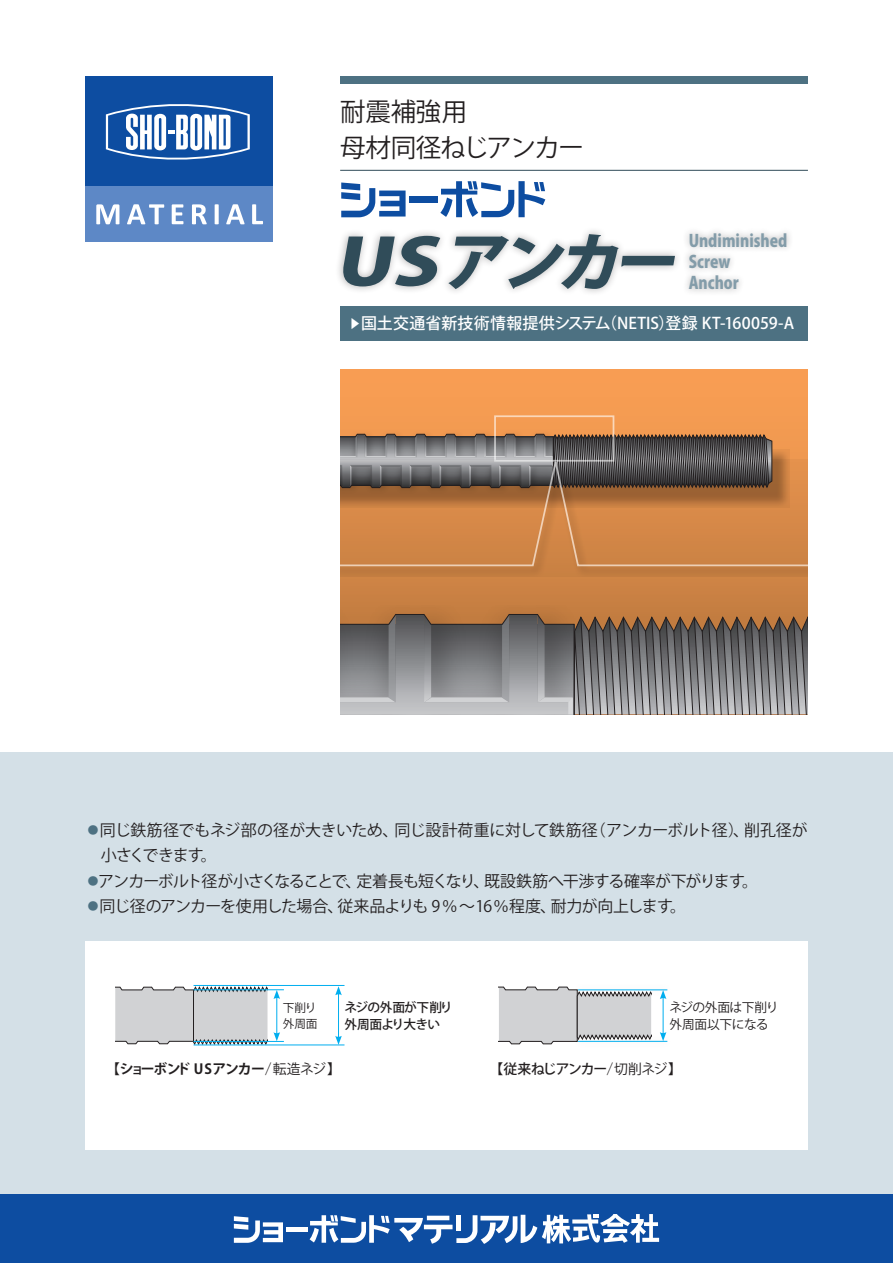
<style>
.page{position:relative;width:893px;height:1263px;background:#fff}
.page>*{position:absolute;margin:0;border:0;box-sizing:border-box;transform-origin:0 0}
.t1{font:italic 800 62.7px "Koz Go Pro";color:#304c59}
.t2{font:25.5px "Koz Go Pro";letter-spacing:-.055em;color:#231f20}
.t3{font:25.5px "Koz Go Pro";letter-spacing:-.015em;color:#231f20}
.t4{font:800 16.95px "Koz Go Pro";letter-spacing:.005em;color:#839ca9;scale:.88 1}
.t5{font:15.9px/25.5px "Koz Go Pro";letter-spacing:-.035em;color:#231f20}
.t6{font:15.9px "Koz Go Pro";letter-spacing:-.055em;color:#231f20}
.t7{font:500 15.9px "Koz Go Pro";letter-spacing:.005em;color:#fff}
.t8{font:700 13.8px "Koz Go Pro";letter-spacing:-.09em;color:#231f20}
.t9{font:500 13.8px "Koz Go Pro";letter-spacing:-.08em;color:#231f20}
.t10{font:12.75px/17px "Koz Go Pro";letter-spacing:-.03em;color:#231f20}
.t11{font:500 12.75px "Koz Go Pro";letter-spacing:-.05em;color:#231f20}
.t12{font:500 12.75px "Koz Go Pro";letter-spacing:-.07em;color:#231f20}
.t13{font:11.7px "Koz Go Pro";letter-spacing:-.02em;color:#231f20}
.s1{font-size:63.75px}
.s2{font-size:11.7px}
.s3{font-weight:300;color:#4d7182}
.s4{font-weight:500}
.s5{font-weight:400}
</style>
<div class="page">
<div style="left:0;top:753px;width:893px;height:510px;background:#d4e0e7"></div>
<div style="left:0;top:1195px;width:893px;height:68px;background:#0d4da1"></div>
<div style="left:340px;top:77px;width:468px;height:7px;background:#4d7182"></div>
<hr style="left:340px;top:170px;width:468px;height:1px;background:#304c59">
<div style="left:340px;top:306px;width:468px;height:34px;background:#4d7182"></div>
<div style="left:85px;top:77px;width:187px;height:165px;background:#0d4da1"></div>
<div style="left:85px;top:186px;width:187px;height:56px;background:#5d88c6"></div>
<svg style="left:106px;top:104px;width:144px;height:56px"></svg>
<svg style="left:96px;top:204px;width:23px;height:20px"></svg>
<svg style="left:127px;top:204px;width:37px;height:20px"></svg>
<svg style="left:172px;top:204px;width:11px;height:20px"></svg>
<svg style="left:192px;top:204px;width:15px;height:20px"></svg>
<svg style="left:215px;top:204px;width:4px;height:20px"></svg>
<svg style="left:226px;top:204px;width:19px;height:20px"></svg>
<svg style="left:252px;top:204px;width:11px;height:20px"></svg>
<div style="left:335px;top:226px;width:347px;height:70px;background:#231f20;opacity:.35"></div>
<svg style="left:234px;top:1216px;width:49px;height:27px"></svg>
<div style="left:286px;top:1227px;width:22px;height:5px;background:#fff"></div>
<svg style="left:310px;top:1214px;width:349px;height:30px"></svg>
<div style="left:85px;top:942px;width:723px;height:208px;background:#fff"></div>
<div style="left:682px;top:226px;width:111px;height:70px;background:#231f20;opacity:.3"></div>
<svg style="left:340px;top:370px;width:468px;height:244px;background:#e6934d"></svg>
<div style="left:340px;top:426px;width:224px;height:8px;background:#f29a51"></div>
<svg style="left:340px;top:434px;width:432px;height:22px;background:#68625f"></svg>
<div style="left:340px;top:606px;width:276px;height:8px;background:#c37d40"></div>
<svg style="left:340px;top:614px;width:468px;height:100px;background:#837e7c"></svg>
<div style="left:340px;top:459px;width:468px;height:118px;background:#bf7a3f"></div>
<svg style="left:340px;top:456px;width:468px;height:111px"></svg>
<svg style="left:115px;top:986px;width:152px;height:59px;background:#cacccf"></svg>
<svg style="left:499px;top:987px;width:152px;height:57px;background:#cdced0"></svg>
<hr style="left:194px;top:989px;width:90px;height:1px;background:#00aeef">
<hr style="left:194px;top:985px;width:150px;height:1px;background:#00aeef">
<div style="left:571px;top:1034px;width:100px;height:14px;background:#231f20;opacity:.35"></div>
<hr style="left:578px;top:1041px;width:89px;height:1px;background:#00aeef">
<div style="left:571px;top:982px;width:100px;height:15px;background:#231f20;opacity:.35"></div>
<hr style="left:578px;top:989px;width:89px;height:1px;background:#00aeef">
<hr style="left:663px;top:997px;width:1px;height:37px;background:#00aeef">
<svg style="left:660px;top:990px;width:6px;height:9px"></svg>
<svg style="left:660px;top:1032px;width:6px;height:9px"></svg>
<hr style="left:338px;top:993px;width:1px;height:45px;background:#00aeef">
<svg style="left:335px;top:986px;width:7px;height:9px"></svg>
<svg style="left:335px;top:1036px;width:7px;height:9px"></svg>
<hr style="left:194px;top:1041px;width:90px;height:1px;background:#00aeef">
<hr style="left:194px;top:1045px;width:150px;height:1px;background:#00aeef">
<hr style="left:277px;top:996px;width:1px;height:38px;background:#00aeef">
<svg style="left:273px;top:990px;width:7px;height:9px"></svg>
<svg style="left:273px;top:1032px;width:7px;height:9px"></svg>
<svg style="left:440px;top:181px;width:105px;height:36px"></svg>
<svg style="left:341px;top:182px;width:65px;height:35px"></svg>
<div style="left:410px;top:197px;width:28px;height:6px;background:#0d4da1"></div>
<p class="t3" style="left:340px;top:95px;width:129px">耐震補強用</p>
<p class="t2" style="left:340px;top:131px;width:245px">母材同径ねじアンカー</p>
<p class="t1" style="left:335px;top:221px;width:358px"><span class="s1">US</span> アンカー</p>
<p class="t4" style="left:689px;top:229px;width:114px">Undiminished</p>
<p class="t4" style="left:689px;top:251px;width:49px">Screw</p>
<p class="t4" style="left:689px;top:272px;width:59px">Anchor</p>
<p class="t7" style="left:349px;top:313px;width:447px"><span class="s2">▶</span>国土交通省新技術情報提供システム （NETIS）登録 KT-160059-A</p>
<p class="t5" style="left:85px;top:818px;width:724px"><span class="s3">◦</span>同じ鉄筋径でもネジ部の径が大きいため、同じ設計荷重に対して鉄筋径（アンカーボルト径）、削孔径が　小さくできます。</p>
<p class="t6" style="left:85px;top:871px;width:675px"><span class="s3">◦</span>アンカーボルト径が小さくなることで、定着長も短くなり、既設鉄筋へ干渉する確率が下がります。</p>
<p class="t5" style="left:85px;top:894px;width:603px"><span class="s3">◦</span>同じ径のアンカーを使用した場合、従来品よりも 9 ％～16％程度、耐力が向上します。</p>
<p class="t13" style="left:283px;top:1000px;width:35px">下削り</p>
<p class="t13" style="left:283px;top:1016px;width:36px">外周面</p>
<p class="t11" style="left:345px;top:999px;width:109px">ネジの外面が下削り</p>
<p class="t12" style="left:345px;top:1016px;width:97px">外周面より大きい</p>
<p class="t10" style="left:670px;top:999px;width:110px">ネジの外面は下削り外周面以下になる</p>
<p class="t8" style="left:106px;top:1060px;width:236px"><span class="s4">【</span>ショーボンド USアンカー<span class="s4">/</span><span class="s5">転造ネジ</span><span class="s4">】</span></p>
<p class="t9" style="left:490px;top:1060px;width:194px">【従来ねじアンカー/<span class="s5">切削ネジ</span>】</p>
</div>
